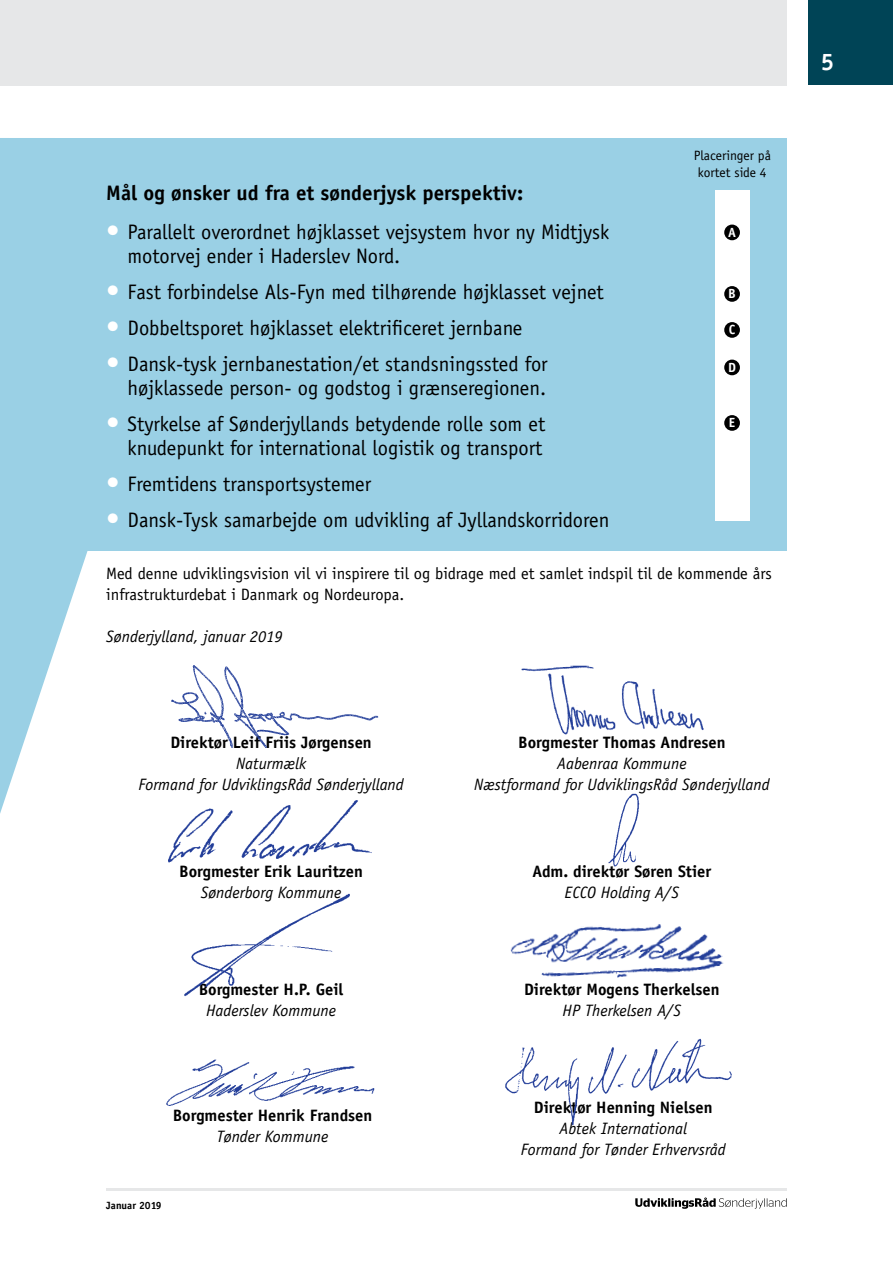
<style>
.page{position:relative;width:893px;height:1263px;background:#fff}
.page>*{position:absolute;margin:0;border:0;box-sizing:border-box;transform-origin:0 0}
.t1{font:700 24px "Officina Sans";color:#fff}
.t2{font:21px/24px "Officina Sans";color:#000;text-align:right}
.t3{font:700 21px "Officina Sans";color:#000}
.t4{font:italic 16.5px/21px "Officina Sans";color:#000;text-align:center}
.t5{font:700 16.5px "Officina Sans";color:#000}
.t6{font:16.5px/21px "Officina Sans";color:#000}
.t7{font:13.5px/16.5px "Officina Sans";color:#000;text-align:center}
.t8{font:700 13.35px "Officina Sans";color:#fff}
.t9{font:700 10.5px "Officina Sans";color:#000}
.s1{font-size:27px;color:#fff}
</style>
<div class="page">
<div style="left:808px;top:0;width:85px;height:85px;background:#004456"></div>
<svg style="left:635px;top:1197px;width:152px;height:12px"></svg>
<hr style="left:106px;top:1188px;width:681px;height:3px;background:#e6e7e8">
<div style="left:0;top:0;width:787px;height:85px;background:#e6e7e8"></div>
<div style="left:81px;top:138px;width:706px;height:413px;background:#9ad0e5"></div>
<svg style="left:0;top:138px;width:88px;height:676px;fill:#9ad0e5"></svg>
<div style="left:715px;top:191px;width:34px;height:330px;background:#fff"></div>
<div style="left:724px;top:225px;width:16px;height:15px;background:#000;border-radius:50%"></div>
<div style="left:724px;top:286px;width:16px;height:16px;background:#000;border-radius:50%"></div>
<div style="left:724px;top:322px;width:16px;height:16px;background:#000;border-radius:50%"></div>
<div style="left:724px;top:360px;width:16px;height:15px;background:#000;border-radius:50%"></div>
<div style="left:724px;top:415px;width:16px;height:16px;background:#000;border-radius:50%"></div>
<img style="left:168px;top:800px;width:204px;height:63px">
<img style="left:166px;top:1059px;width:209px;height:47px">
<img style="left:171px;top:665px;width:208px;height:83px">
<img style="left:510px;top:924px;width:214px;height:54px">
<img style="left:608px;top:793px;width:32px;height:74px">
<img style="left:184px;top:893px;width:166px;height:104px">
<img style="left:521px;top:665px;width:183px;height:70px">
<img style="left:505px;top:1038px;width:227px;height:88px">
<p class="t3" style="left:106px;top:180px;width:418px">Mål og ønsker ud fra et sønderjysk perspektiv:</p>
<p class="t2" style="left:128px;top:220px;width:483px;text-align:left;text-indent:-21px"><span class="s1">•</span> Parallelt overordnet højklasset vejsystem hvor ny Midtjysk motorvej ender i Haderslev Nord.</p>
<p class="t2" style="left:106px;top:280px;width:499px"><span class="s1">•</span> Fast forbindelse Als-Fyn med tilhørende højklasset vejnet</p>
<p class="t2" style="left:106px;top:316px;width:418px"><span class="s1">•</span> Dobbeltsporet højklasset elektrificeret jernbane</p>
<p class="t2" style="left:106px;top:352px;width:443px"><span class="s1">•</span> Dansk-tysk jernbanestation/et standsningssted for højklassede person- og godstog i grænseregionen.</p>
<p class="t2" style="left:106px;top:412px;width:441px"><span class="s1">•</span> Styrkelse af Sønderjyllands betydende rolle som et knudepunkt for international logistik og transport</p>
<p class="t2" style="left:106px;top:472px;width:266px"><span class="s1">•</span> Fremtidens transportsystemer</p>
<p class="t2" style="left:106px;top:508px;width:505px"><span class="s1">•</span> Dansk-Tysk samarbejde om udvikling af Jyllandskorridoren</p>
<p class="t7" style="left:694px;top:147px;width:79px">Placeringer på kortet side 4</p>
<p class="t8" style="left:728px;top:224px;width:9px">A</p>
<p class="t8" style="left:728px;top:285px;width:9px">B</p>
<p class="t8" style="left:729px;top:321px;width:8px">C</p>
<p class="t8" style="left:728px;top:359px;width:9px">D</p>
<p class="t8" style="left:729px;top:414px;width:8px">E</p>
<p class="t6" style="left:106px;top:563px;width:667px">Med denne udviklingsvision vil vi inspirere til og bidrage med et samlet indspil til de kommende års infrastrukturdebat i Danmark og Nordeuropa.</p>
<p class="t4" style="left:106px;top:626px;width:178px">Sønderjylland, januar 2019</p>
<p class="t5" style="left:170px;top:732px;width:203px">Direktør Leif Friis Jørgensen</p>
<p class="t4" style="left:138px;top:753px;width:267px">Naturmælk<br>Formand for UdviklingsRåd Sønderjylland</p>
<p class="t5" style="left:179px;top:861px;width:185px">Borgmester Erik Lauritzen</p>
<p class="t4" style="left:201px;top:882px;width:142px">Sønderborg Kommune</p>
<p class="t5" style="left:199px;top:979px;width:146px">Borgmester H.P. Geil</p>
<p class="t4" style="left:206px;top:1000px;width:132px">Haderslev Kommune</p>
<p class="t5" style="left:173px;top:1105px;width:201px">Borgmester Henrik Frandsen</p>
<p class="t4" style="left:217px;top:1125px;width:113px">Tønder Kommune</p>
<p class="t9" style="left:106px;top:1199px;width:57px">Januar 2019</p>
<p class="t5" style="left:518px;top:732px;width:209px">Borgmester Thomas Andresen</p>
<p class="t4" style="left:474px;top:753px;width:297px">Aabenraa Kommune<br>Næstformand for UdviklingsRåd Sønderjylland</p>
<p class="t5" style="left:532px;top:861px;width:180px">Adm. direktør Søren Stier</p>
<p class="t4" style="left:565px;top:882px;width:116px">ECCO Holding A/S</p>
<p class="t5" style="left:524px;top:979px;width:197px">Direktør Mogens Therkelsen</p>
<p class="t4" style="left:563px;top:1000px;width:120px">HP Therkelsen A/S</p>
<p class="t5" style="left:534px;top:1097px;width:180px">Direktør Henning Nielsen</p>
<p class="t4" style="left:521px;top:1118px;width:206px">Abtek International<br>Formand for Tønder Erhvervsråd</p>
<p class="t1" style="left:821px;top:47px;width:15px">5</p>
</div>
